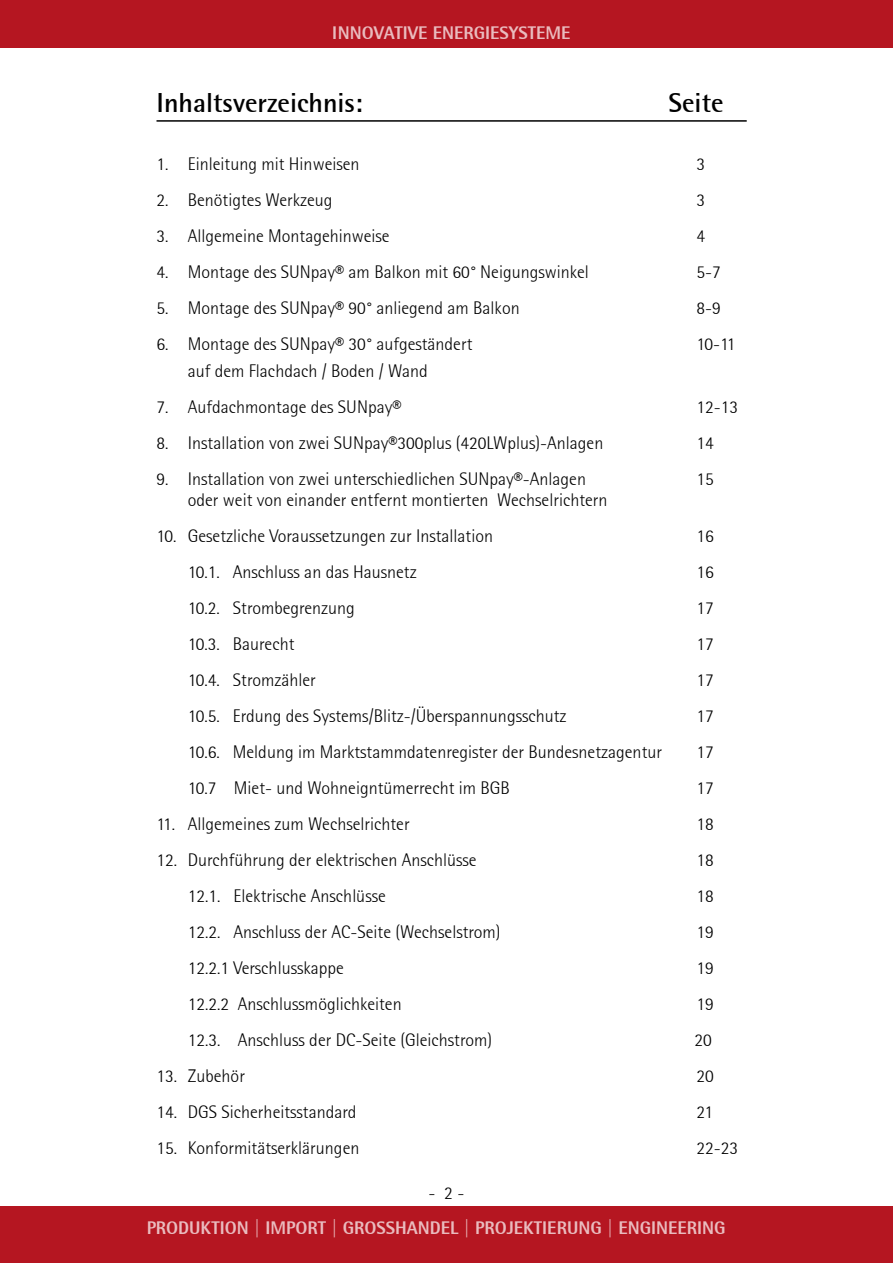
<style>
.page{position:relative;width:893px;height:1263px;background:#fff}
.page>*{position:absolute;margin:0;border:0;box-sizing:border-box;transform-origin:0 0}
.t1{font:700 27px "Rotis Semi Sans";color:#000}
.t2{font:300 18px "Rotis Semisans";color:#000}
.t3{font:800 18px "Rotis Semi Sans";color:#fff}
</style>
<div class="page">
<div style="left:0;top:0;width:893px;height:48px;background:#b51621"></div>
<div style="left:0;top:1206px;width:893px;height:57px;background:#b51621"></div>
<hr style="left:156px;top:120px;width:591px;height:2px;background:#000">
<p class="t3" style="left:333px;top:22px;width:239px">INNOVATIVE ENERGIESYSTEME</p>
<h1 class="t1" style="left:156px;top:87px;width:208px">Inhaltsverzeichnis:</h1>
<h1 class="t1" style="left:669px;top:87px;width:57px">Seite</h1>
<p class="t2" style="left:156px;top:154px;width:205px">1. Einleitung mit Hinweisen</p>
<p class="t2" style="left:696px;top:154px;width:10px">3</p>
<p class="t2" style="left:156px;top:190px;width:178px">2. Benötigtes Werkzeug</p>
<p class="t2" style="left:696px;top:190px;width:10px">3</p>
<p class="t2" style="left:156px;top:226px;width:235px">3. Allgemeine Montagehinweise</p>
<p class="t2" style="left:696px;top:226px;width:10px">4</p>
<p class="t2" style="left:156px;top:262px;width:434px">4. Montage des SUNpay® am Balkon mit 60° Neigungswinkel</p>
<p class="t2" style="left:696px;top:262px;width:26px">5-7</p>
<p class="t2" style="left:156px;top:298px;width:365px">5. Montage des SUNpay® 90° anliegend am Balkon</p>
<p class="t2" style="left:696px;top:298px;width:26px">8-9</p>
<p class="t2" style="left:156px;top:334px;width:317px">6. Montage des SUNpay® 30° aufgeständert</p>
<p class="t2" style="left:696px;top:334px;width:41px">10-11</p>
<p class="t2" style="left:188px;top:361px;width:242px">auf dem Flachdach / Boden / Wand</p>
<p class="t2" style="left:156px;top:397px;width:246px">7. Aufdachmontage des SUNpay®</p>
<p class="t2" style="left:696px;top:397px;width:43px">12-13</p>
<p class="t2" style="left:156px;top:433px;width:448px">8. Installation von zwei SUNpay®300plus (420LWplus)-Anlagen</p>
<p class="t2" style="left:696px;top:433px;width:19px">14</p>
<p class="t2" style="left:156px;top:469px;width:431px">9. Installation von zwei unterschiedlichen SUNpay®-Anlagen</p>
<p class="t2" style="left:696px;top:469px;width:19px">15</p>
<p class="t2" style="left:188px;top:490px;width:421px">oder weit von einander entfernt montierten Wechselrichtern</p>
<p class="t2" style="left:156px;top:526px;width:338px">10. Gesetzliche Voraussetzungen zur Installation</p>
<p class="t2" style="left:696px;top:526px;width:19px">16</p>
<p class="t2" style="left:188px;top:562px;width:230px">10.1. Anschluss an das Hausnetz</p>
<p class="t2" style="left:696px;top:562px;width:19px">16</p>
<p class="t2" style="left:188px;top:598px;width:169px">10.2. Strombegrenzung</p>
<p class="t2" style="left:696px;top:598px;width:19px">17</p>
<p class="t2" style="left:188px;top:634px;width:108px">10.3. Baurecht</p>
<p class="t2" style="left:696px;top:634px;width:19px">17</p>
<p class="t2" style="left:188px;top:670px;width:129px">10.4. Stromzähler</p>
<p class="t2" style="left:696px;top:670px;width:19px">17</p>
<p class="t2" style="left:188px;top:706px;width:380px">10.5. Erdung des Systems/Blitz-/Überspannungsschutz</p>
<p class="t2" style="left:696px;top:706px;width:19px">17</p>
<p class="t2" style="left:188px;top:742px;width:476px">10.6. Meldung im Marktstammdatenregister der Bundesnetzagentur</p>
<p class="t2" style="left:696px;top:742px;width:19px">17</p>
<p class="t2" style="left:188px;top:778px;width:324px">10.7 Miet- und Wohneigntümerrecht im BGB</p>
<p class="t2" style="left:696px;top:778px;width:19px">17</p>
<p class="t2" style="left:156px;top:814px;width:255px">11. Allgemeines zum Wechselrichter</p>
<p class="t2" style="left:696px;top:814px;width:19px">18</p>
<p class="t2" style="left:156px;top:850px;width:322px">12. Durchführung der elektrischen Anschlüsse</p>
<p class="t2" style="left:696px;top:850px;width:19px">18</p>
<p class="t2" style="left:188px;top:886px;width:199px">12.1. Elektrische Anschlüsse</p>
<p class="t2" style="left:696px;top:886px;width:19px">18</p>
<p class="t2" style="left:188px;top:922px;width:314px">12.2. Anschluss der AC-Seite (Wechselstrom)</p>
<p class="t2" style="left:696px;top:922px;width:19px">19</p>
<p class="t2" style="left:188px;top:958px;width:157px">12.2.1 Verschlusskappe</p>
<p class="t2" style="left:696px;top:958px;width:19px">19</p>
<p class="t2" style="left:188px;top:994px;width:215px">12.2.2 Anschlussmöglichkeiten</p>
<p class="t2" style="left:696px;top:994px;width:19px">19</p>
<p class="t2" style="left:188px;top:1030px;width:306px">12.3. Anschluss der DC-Seite (Gleichstrom)</p>
<p class="t2" style="left:695px;top:1030px;width:19px">20</p>
<p class="t2" style="left:156px;top:1066px;width:90px">13. Zubehör</p>
<p class="t2" style="left:696px;top:1066px;width:19px">20</p>
<p class="t2" style="left:156px;top:1102px;width:201px">14. DGS Sicherheitsstandard</p>
<p class="t2" style="left:696px;top:1102px;width:18px">21</p>
<p class="t2" style="left:156px;top:1138px;width:204px">15. Konformitätserklärungen</p>
<p class="t2" style="left:696px;top:1138px;width:43px">22-23</p>
<p class="t2" style="left:429px;top:1182px;width:37px">- 2 -</p>
<p class="t3" style="left:147px;top:1217px;width:580px">PRODUKTION | IMPORT | GROSSHANDEL | PROJEKTIERUNG | ENGINEERING</p>
</div>
